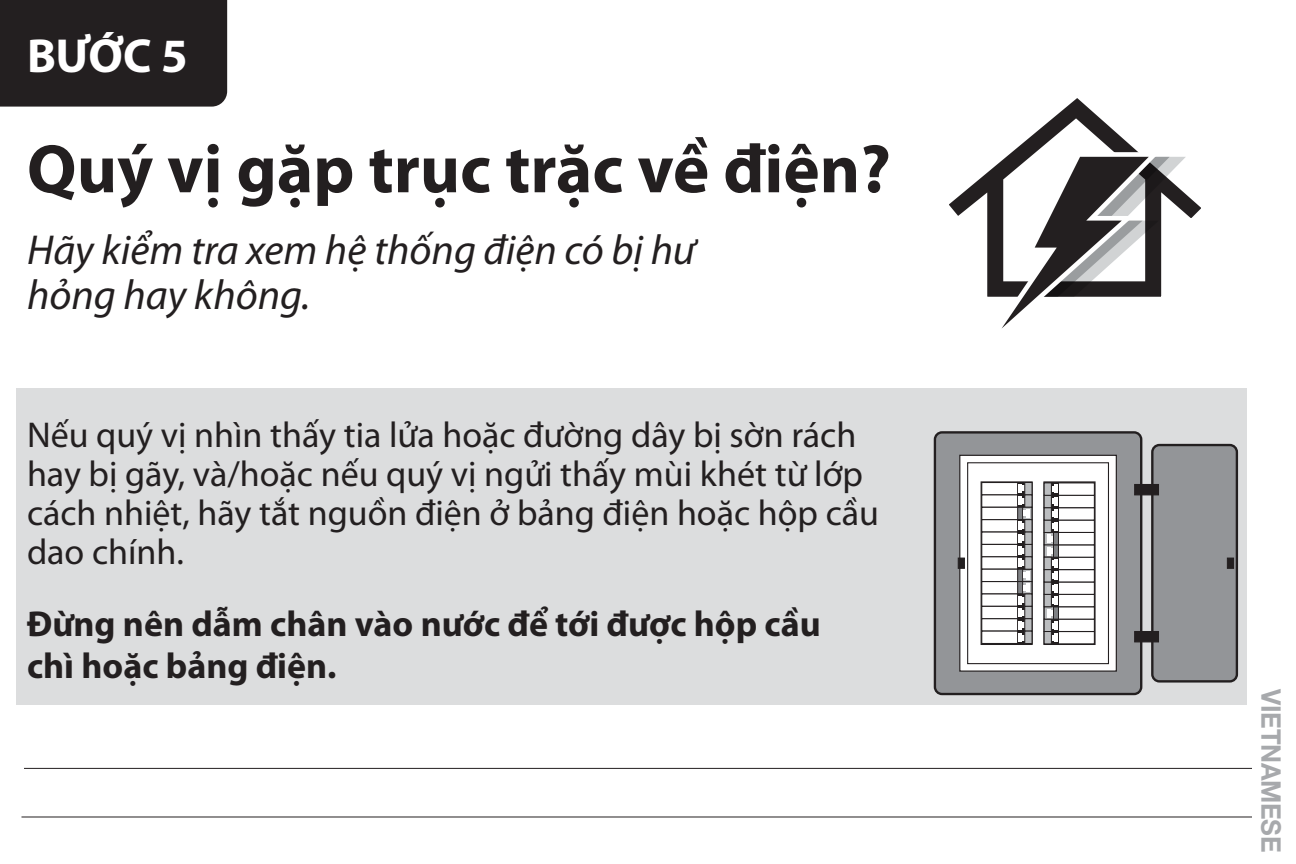
<style>
.page{position:relative;width:1296px;height:864px;background:#fff}
.page>*{position:absolute;margin:0;border:0;box-sizing:border-box;transform-origin:0 0}
.t1{font:700 69px "Myriad Pro";color:#231f20}
.t2{font:700 48px "Myriad Pro";color:#fff}
.t3{font:italic 42px/45px "Myriad Pro";color:#231f20}
.t4{font:36px/39px "Myriad Pro";color:#231f20}
.t5{font:700 36px/42px "Myriad Pro";color:#231f20}
.t6{font:700 27px "Helvetica Neue LT";letter-spacing:-.01em;color:#a7a9ac;scale:.95 1}
</style>
<div class="page">
<div style="left:0;top:0;width:227px;height:107px;background:#231f20"></div>
<div style="left:16px;top:388px;width:1231px;height:317px;background:#dcddde"></div>
<div style="left:935px;top:432px;width:206px;height:262px;background:#939598;border-radius:7px"></div>
<div style="left:934px;top:431px;width:208px;height:264px;border:2px solid #231f20;border-radius:7px"></div>
<div style="left:959px;top:455px;width:158px;height:217px;background:#fff;border:1px solid #231f20"></div>
<div style="left:967px;top:462px;width:142px;height:202px;background:#fff;border:1px solid #231f20"></div>
<div style="left:1152px;top:445px;width:85px;height:236px;background:#939598;border-radius:7px"></div>
<div style="left:1151px;top:444px;width:87px;height:239px;border:2px solid #231f20;border-radius:7px"></div>
<div style="left:1134px;top:484px;width:25px;height:11px;background:#231f20"></div>
<div style="left:1134px;top:631px;width:25px;height:11px;background:#231f20"></div>
<svg style="left:981px;top:481px;width:52px;height:164px"></svg>
<div style="left:981px;top:482px;width:51px;height:13px;background:#fff;border:1px solid #231f20"></div>
<div style="left:981px;top:494px;width:51px;height:14px;background:#fff;border:1px solid #231f20"></div>
<div style="left:981px;top:507px;width:51px;height:13px;background:#fff;border:1px solid #231f20"></div>
<div style="left:981px;top:519px;width:51px;height:14px;background:#fff;border:1px solid #231f20"></div>
<div style="left:981px;top:531px;width:51px;height:14px;background:#fff;border:1px solid #231f20"></div>
<div style="left:981px;top:544px;width:51px;height:13px;background:#fff;border:1px solid #231f20"></div>
<div style="left:981px;top:556px;width:51px;height:14px;background:#fff;border:1px solid #231f20"></div>
<div style="left:981px;top:569px;width:51px;height:13px;background:#fff;border:1px solid #231f20"></div>
<div style="left:981px;top:581px;width:51px;height:14px;background:#fff;border:1px solid #231f20"></div>
<div style="left:981px;top:593px;width:51px;height:14px;background:#fff;border:1px solid #231f20"></div>
<div style="left:981px;top:606px;width:51px;height:13px;background:#fff;border:1px solid #231f20"></div>
<div style="left:981px;top:618px;width:51px;height:14px;background:#fff;border:1px solid #231f20"></div>
<div style="left:981px;top:631px;width:51px;height:13px;background:#fff;border:1px solid #231f20"></div>
<svg style="left:1017px;top:482px;width:8px;height:13px"></svg>
<svg style="left:1017px;top:495px;width:1px;height:12px"></svg>
<svg style="left:1017px;top:507px;width:1px;height:12px"></svg>
<svg style="left:1017px;top:519px;width:1px;height:13px"></svg>
<svg style="left:1017px;top:532px;width:1px;height:12px"></svg>
<svg style="left:1017px;top:544px;width:1px;height:13px"></svg>
<svg style="left:1017px;top:557px;width:1px;height:12px"></svg>
<svg style="left:1017px;top:569px;width:1px;height:12px"></svg>
<svg style="left:1017px;top:581px;width:1px;height:13px"></svg>
<svg style="left:1017px;top:594px;width:1px;height:12px"></svg>
<svg style="left:1017px;top:606px;width:1px;height:13px"></svg>
<svg style="left:1017px;top:619px;width:1px;height:12px"></svg>
<svg style="left:1017px;top:631px;width:8px;height:13px"></svg>
<div style="left:1025px;top:482px;width:7px;height:13px;background:#bcbec0;border:1px solid #231f20"></div>
<div style="left:1025px;top:495px;width:7px;height:12px;background:#bcbec0"></div>
<svg style="left:1022px;top:507px;width:10px;height:13px"></svg>
<svg style="left:1022px;top:569px;width:10px;height:13px"></svg>
<div style="left:1022px;top:581px;width:10px;height:13px;background:#fff;border:1px solid #231f20"></div>
<div style="left:1025px;top:519px;width:7px;height:13px;background:#bcbec0;border:1px solid #231f20"></div>
<div style="left:1025px;top:532px;width:7px;height:13px;background:#bcbec0"></div>
<div style="left:1025px;top:544px;width:7px;height:13px;background:#bcbec0;border:1px solid #231f20"></div>
<div style="left:1025px;top:557px;width:7px;height:12px;background:#bcbec0"></div>
<div style="left:1025px;top:594px;width:7px;height:13px;background:#bcbec0"></div>
<div style="left:1025px;top:606px;width:7px;height:13px;background:#bcbec0;border:1px solid #231f20"></div>
<div style="left:1025px;top:619px;width:7px;height:12px;background:#bcbec0"></div>
<div style="left:1025px;top:631px;width:7px;height:13px;background:#bcbec0;border:1px solid #231f20"></div>
<svg style="left:1018px;top:484px;width:11px;height:158px"></svg>
<svg style="left:1043px;top:481px;width:53px;height:164px"></svg>
<div style="left:1044px;top:631px;width:51px;height:13px;background:#fff"></div>
<div style="left:1044px;top:619px;width:51px;height:13px;background:#fff;border:1px solid #231f20"></div>
<div style="left:1044px;top:606px;width:51px;height:14px;background:#fff;border:1px solid #231f20"></div>
<div style="left:1044px;top:594px;width:51px;height:13px;background:#fff;border:1px solid #231f20"></div>
<div style="left:1044px;top:581px;width:51px;height:14px;background:#fff;border:1px solid #231f20"></div>
<div style="left:1044px;top:569px;width:51px;height:14px;background:#fff;border:1px solid #231f20"></div>
<div style="left:1044px;top:557px;width:51px;height:13px;background:#fff;border:1px solid #231f20"></div>
<div style="left:1044px;top:544px;width:51px;height:14px;background:#fff;border:1px solid #231f20"></div>
<div style="left:1044px;top:532px;width:51px;height:13px;background:#fff;border:1px solid #231f20"></div>
<div style="left:1044px;top:520px;width:51px;height:13px;background:#fff;border:1px solid #231f20"></div>
<div style="left:1044px;top:507px;width:51px;height:14px;background:#fff;border:1px solid #231f20"></div>
<div style="left:1044px;top:495px;width:51px;height:13px;background:#fff;border:1px solid #231f20"></div>
<div style="left:1044px;top:482px;width:51px;height:14px;background:#fff;border:1px solid #231f20"></div>
<div style="left:1051px;top:631px;width:8px;height:13px;background:#231f20"></div>
<div style="left:1051px;top:619px;width:8px;height:13px;background:#231f20"></div>
<div style="left:1051px;top:607px;width:8px;height:12px;background:#231f20"></div>
<div style="left:1051px;top:594px;width:8px;height:13px;background:#231f20"></div>
<div style="left:1051px;top:582px;width:8px;height:13px;background:#231f20"></div>
<div style="left:1051px;top:569px;width:8px;height:13px;background:#231f20"></div>
<div style="left:1051px;top:557px;width:8px;height:13px;background:#231f20"></div>
<div style="left:1051px;top:545px;width:8px;height:12px;background:#231f20"></div>
<div style="left:1051px;top:532px;width:8px;height:13px;background:#231f20"></div>
<div style="left:1051px;top:520px;width:8px;height:13px;background:#231f20"></div>
<div style="left:1051px;top:507px;width:8px;height:13px;background:#231f20"></div>
<div style="left:1051px;top:495px;width:8px;height:13px;background:#231f20"></div>
<div style="left:1051px;top:483px;width:8px;height:13px;background:#231f20"></div>
<div style="left:1044px;top:631px;width:8px;height:13px;background:#bcbec0;border:1px solid #231f20"></div>
<div style="left:1044px;top:619px;width:8px;height:13px;background:#bcbec0;border:1px solid #231f20"></div>
<div style="left:1044px;top:606px;width:10px;height:13px;background:#bcbec0;border:1px solid #231f20"></div>
<div style="left:1044px;top:544px;width:10px;height:13px;background:#bcbec0;border:1px solid #231f20"></div>
<div style="left:1044px;top:532px;width:10px;height:13px;background:#bcbec0;border:1px solid #231f20"></div>
<div style="left:1044px;top:594px;width:8px;height:13px;background:#bcbec0;border:1px solid #231f20"></div>
<div style="left:1044px;top:582px;width:8px;height:13px;background:#bcbec0;border:1px solid #231f20"></div>
<div style="left:1044px;top:569px;width:8px;height:13px;background:#bcbec0;border:1px solid #231f20"></div>
<div style="left:1044px;top:557px;width:8px;height:13px;background:#bcbec0;border:1px solid #231f20"></div>
<div style="left:1044px;top:520px;width:8px;height:13px;background:#bcbec0;border:1px solid #231f20"></div>
<div style="left:1044px;top:507px;width:8px;height:13px;background:#bcbec0;border:1px solid #231f20"></div>
<div style="left:1044px;top:495px;width:8px;height:13px;background:#bcbec0;border:1px solid #231f20"></div>
<div style="left:1044px;top:483px;width:8px;height:13px;background:#bcbec0;border:1px solid #231f20"></div>
<svg style="left:1047px;top:484px;width:11px;height:158px"></svg>
<div style="left:958px;top:558px;width:7px;height:11px;background:#231f20"></div>
<div style="left:1227px;top:558px;width:7px;height:11px;background:#231f20"></div>
<svg style="left:949px;top:98px;width:252px;height:120px"></svg>
<svg style="left:951px;top:144px;width:220px;height:153px"></svg>
<svg style="left:1002px;top:157px;width:184px;height:171px"></svg>
<h2 class="t2" style="left:27px;top:25px;width:162px">BƯỚC 5</h2>
<h1 class="t1" style="left:27px;top:124px;width:865px">Quý vị gặp trục trặc về điện?</h1>
<p class="t3" style="left:27px;top:227px;width:670px">Hãy kiểm tra xem hệ thống điện có bị hư hỏng hay không.</p>
<p class="t4" style="left:27px;top:415px;width:854px">Nếu quý vị nhìn thấy tia lửa hoặc đường dây bị sờn rách hay bị gãy, và/hoặc nếu quý vị ngửi thấy mùi khét từ lớp cách nhiệt, hãy tắt nguồn điện ở bảng điện hoặc hộp cầu dao chính.</p>
<p class="t5" style="left:27px;top:602px;width:795px">Đừng nên dẫm chân vào nước để tới được hộp cầu chì hoặc bảng điện.</p>
<p class="t6" style="left:1288px;top:689px;width:174px;rotate:90deg">VIETNAMESE</p>
</div>
